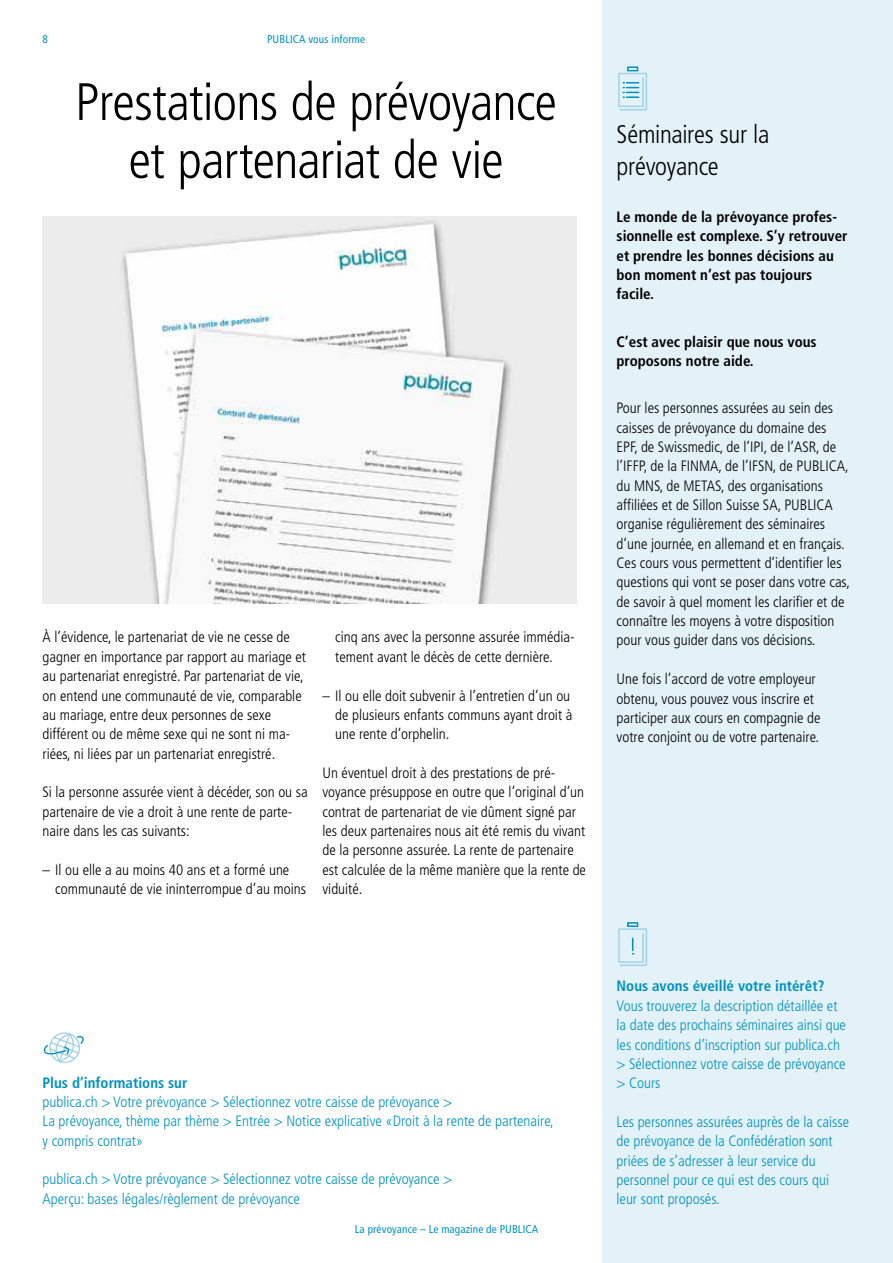
<style>
.page{position:relative;width:893px;height:1263px;background:#fff}
.page>*{position:absolute;margin:0;border:0;box-sizing:border-box;transform-origin:0 0}
.t1{font:300 condensed 52.5px/58.1px "Frutiger";letter-spacing:-.015em;color:#000;text-align:center}
.t2{font:300 condensed 25.5px/31.5px "Frutiger";letter-spacing:-.01em;color:#000}
.t3{font:300 condensed 15px/19.4px "Frutiger";color:#000}
.t4{font:300 condensed 15px/19.4px "Frutiger";color:#0091c0}
.t5{font:700 condensed 15px/19.4px "Frutiger";color:#000}
.t6{font:700 condensed 15px "Frutiger";color:#0091c0}
.t7{font:condensed 11.25px "Frutiger";letter-spacing:.01em;color:#0091c0}
</style>
<div class="page">
<div style="left:602px;top:0;width:291px;height:1263px;background:#e3f2f8"></div>
<div style="left:627px;top:66px;width:11px;height:5px;border:2px solid #0091c0"></div>
<svg style="left:618px;top:72px;width:29px;height:39px"></svg>
<div style="left:627px;top:922px;width:11px;height:5px;border:2px solid #0091c0"></div>
<svg style="left:618px;top:928px;width:29px;height:38px"></svg>
<svg style="left:43px;top:1032px;width:41px;height:32px"></svg>
<img style="left:43px;top:217px;width:534px;height:387px">
<p class="t7" style="left:43px;top:32px;width:7px">8</p>
<p class="t7" style="left:267px;top:32px;width:99px">PUBLICA vous informe</p>
<h1 class="t1" style="left:75px;top:73px;width:483px">Prestations de prévoyance et partenariat de vie</h1>
<p class="t3" style="left:43px;top:628px;width:265px">À l’évidence, le partenariat de vie ne cesse de gagner en importance par rapport au mariage et au partenariat enregistré. Par partenariat de vie, on entend une communauté de vie, comparable au mariage, entre deux personnes de sexe différent ou de même sexe qui ne sont ni ma&shy;riées, ni liées par un partenariat enregistré.</p>
<p class="t3" style="left:43px;top:783px;width:267px">Si la personne assurée vient à décéder, son ou sa partenaire de vie a droit à une rente de parte&shy;naire dans les cas suivants:</p>
<p class="t3" style="left:55px;top:860px;width:252px;text-indent:-13px">– Il ou elle a au moins 40 ans et a formé une communauté de vie ininterrompue d’au moins</p>
<p class="t3" style="left:335px;top:628px;width:240px">cinq ans avec la personne assurée immédia&shy;tement avant le décès de cette dernière.</p>
<p class="t3" style="left:335px;top:686px;width:239px;text-indent:-13px">– Il ou elle doit subvenir à l’entretien d’un ou de plusieurs enfants communs ayant droit à une rente d’orphelin.</p>
<p class="t3" style="left:322px;top:763px;width:265px">Un éventuel droit à des prestations de pré&shy;voyance présuppose en outre que l’original d’un contrat de partenariat de vie dûment signé par les deux partenaires nous ait été remis du vivant de la personne assurée. La rente de partenaire est calculée de la même manière que la rente de viduité.</p>
<h2 class="t2" style="left:617px;top:119px;width:154px">Séminaires sur la prévoyance</h2>
<p class="t5" style="left:617px;top:207px;width:232px">Le monde de la prévoyance profes&shy;sionnelle est complexe. S’y retrouver et prendre les bonnes décisions au bon moment n’est pas toujours facile.</p>
<p class="t5" style="left:617px;top:332px;width:202px">C’est avec plaisir que nous vous proposons notre aide.</p>
<p class="t3" style="left:617px;top:399px;width:235px">Pour les personnes assurées au sein des caisses de prévoyance du domaine des EPF, de Swissmedic, de l’IPI, de l’ASR, de l’IFFP, de la FINMA, de l’IFSN, de PUBLICA, du MNS, de METAS, des organisations affiliées et de Sillon Suisse SA, PUBLICA organise régulièrement des séminaires d’une journée, en allemand et en français.<br>Ces cours vous permettent d’identifier les questions qui vont se poser dans votre cas, de savoir à quel moment les clarifier et de connaître les moyens à votre disposition pour vous guider dans vos décisions.</p>
<p class="t3" style="left:617px;top:669px;width:205px">Une fois l’accord de votre employeur obtenu, vous pouvez vous inscrire et participer aux cours en compagnie de votre conjoint ou de votre partenaire.</p>
<p class="t6" style="left:43px;top:1073px;width:146px">Plus d’informations sur</p>
<p class="t4" style="left:43px;top:1092px;width:513px">publica.ch &gt; Votre prévoyance &gt; Sélectionnez votre caisse de prévoyance &gt;<br>La prévoyance, thème par thème &gt; Entrée &gt; Notice explicative «Droit à la rente de partenaire, y compris contrat»</p>
<p class="t4" style="left:43px;top:1170px;width:411px">publica.ch &gt; Votre prévoyance &gt; Sélectionnez votre caisse de prévoyance &gt;<br>Aperçu: bases légales/règlement de prévoyance</p>
<p class="t7" style="left:355px;top:1223px;width:185px">La prévoyance – Le magazine de PUBLICA</p>
<p class="t6" style="left:617px;top:977px;width:209px">Nous avons éveillé votre intérêt?</p>
<p class="t4" style="left:617px;top:996px;width:231px">Vous trouverez la description détaillée et la date des prochains séminaires ainsi que les conditions d’inscription sur publica.ch &gt; Sélectionnez votre caisse de prévoyance &gt; Cours</p>
<p class="t4" style="left:617px;top:1112px;width:234px">Les personnes assurées auprès de la caisse de prévoyance de la Confédération sont priées de s’adresser à leur service du personnel pour ce qui est des cours qui leur sont proposés.</p>
</div>
